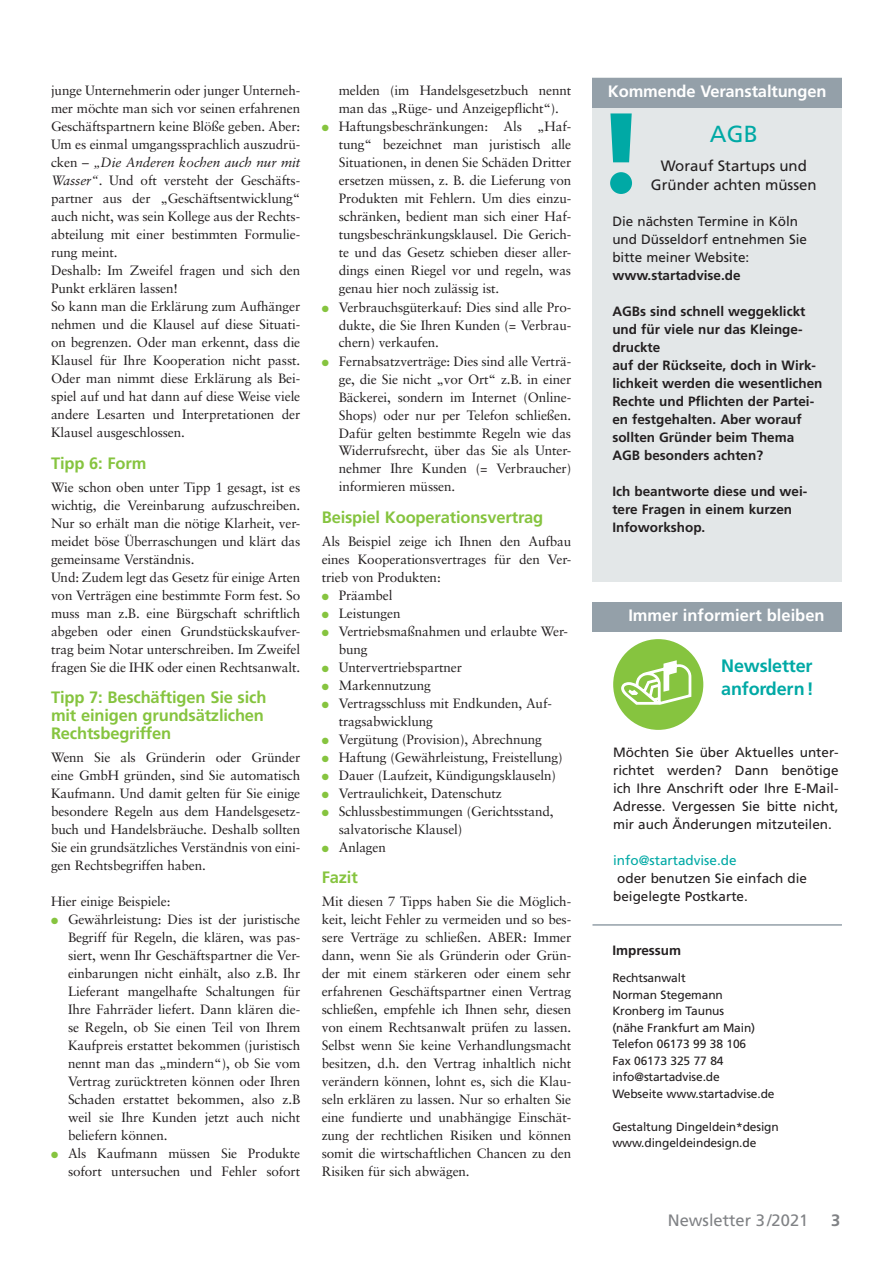
<style>
.page{position:relative;width:893px;height:1263px;background:#fff}
.page>*{position:absolute;margin:0;border:0;box-sizing:border-box;transform-origin:0 0}
.t1{font:800 112.95px "Fira Sans";color:#00a9a5}
.t2{font:23.25px "Frutiger";color:#00a9a5}
.t3{font:700 18px/22.5px "Frutiger";letter-spacing:-.01em;color:#00a9a5}
.t4{font:700 16.5px/18px "Frutiger";letter-spacing:-.01em;color:#86c43f}
.t5{font:700 16.5px "Frutiger";letter-spacing:-.01em;color:#fff}
.t6{font:16.5px "Frutiger";color:#808285}
.t7{font:700 16.5px "Frutiger";color:#808285}
.t8{font:15px/19.5px "Frutiger";color:#231f20;text-align:center}
.t9{font:13.5px/18px "Sabon";letter-spacing:-.01em;color:#231f20;text-align:justify}
.t10{font:700 13.5px/18px "Frutiger";color:#231f20}
.t11{font:13.5px/18px "Frutiger";color:#231f20}
.t12{font:13.5px "Frutiger";color:#00a9a5}
.t13{font:12px/16.5px "Frutiger";letter-spacing:-.01em;color:#231f20}
.s1{font-style:italic}
.s2{color:#86c43f}
</style>
<div class="page">
<div style="left:592px;top:602px;width:250px;height:29px;background:#94a0a9"></div>
<div style="left:592px;top:77px;width:250px;height:504px;background:#e3e7e8"></div>
<hr style="left:592px;top:924px;width:250px;height:2px;background:#94a0a9">
<div style="left:592px;top:78px;width:250px;height:30px;background:#94a0a9"></div>
<div style="left:613px;top:639px;width:90px;height:91px;background:#86c43f;border-radius:50%"></div>
<svg style="left:620px;top:659px;width:72px;height:46px"></svg>
<p class="t9" style="left:51px;top:82px;width:251px;text-align:left">junge Unternehmerin oder junger Unterneh&shy;mer möchte man sich vor seinen erfahrenen Geschäftspartnern keine Blöße geben. Aber:<br>Um es einmal umgangssprachlich auszudrü&shy;cken – <span class="s1">„Die Anderen kochen auch nur mit Wasser“</span>. Und oft versteht der Geschäfts&shy;partner aus der „Geschäftsentwicklung“ auch nicht, was sein Kollege aus der Rechts&shy;abteilung mit einer bestimmten Formulie&shy;rung meint.<br>Deshalb: Im Zweifel fragen und sich den Punkt erklären lassen!<br>So kann man die Erklärung zum Aufhänger nehmen und die Klausel auf diese Situati&shy;on begrenzen. Oder man erkennt, dass die Klausel für Ihre Kooperation nicht passt.<br>Oder man nimmt diese Erklärung als Bei&shy;spiel auf und hat dann auf diese Weise viele andere Lesarten und Interpretationen der Klausel ausgeschlossen.</p>
<p class="t4" style="left:51px;top:454px;width:97px">Tipp 6: Form</p>
<p class="t9" style="left:51px;top:478px;width:251px;text-align:left">Wie schon oben unter Tipp 1 gesagt, ist es wichtig, die Vereinbarung aufzuschreiben.<br>Nur so erhält man die nötige Klarheit, ver&shy;meidet böse Überraschungen und klärt das gemeinsame Verständnis.<br>Und: Zudem legt das Gesetz für einige Arten von Verträgen eine bestimmte Form fest. So muss man z.B. eine Bürgschaft schriftlich abgeben oder einen Grundstückskaufver&shy;trag beim Notar unterschreiben. Im Zweifel fragen Sie die IHK oder einen Rechtsanwalt.</p>
<p class="t4" style="left:51px;top:688px;width:217px">Tipp 7: Beschäftigen Sie sich mit einigen grundsätzlichen<br>Rechtsbegriffen</p>
<p class="t9" style="left:51px;top:748px;width:251px">Wenn Sie als Gründerin oder Gründer eine GmbH gründen, sind Sie automatisch Kaufmann. Und damit gelten für Sie einige besondere Regeln aus dem Handelsgesetz&shy;buch und Handelsbräuche. Deshalb sollten Sie ein grundsätzliches Verständnis von eini&shy;gen Rechtsbegriffen haben.</p>
<p class="t9" style="left:51px;top:892px;width:121px">Hier einige Beispiele:</p>
<p class="t9" style="left:68px;top:910px;width:234px;text-indent:-17px"><span class="s2">●</span> Gewährleistung: Dies ist der juristische Begriff für Regeln, die klären, was pas&shy;siert, wenn Ihr Geschäftspartner die Ver&shy;einbarungen nicht einhält, also z.B. Ihr Lieferant mangelhafte Schaltungen für Ihre Fahrräder liefert. Dann klären die&shy;se Regeln, ob Sie einen Teil von Ihrem Kaufpreis erstattet bekommen (juristisch nennt man das „mindern“), ob Sie vom Vertrag zurücktreten können oder Ihren Schaden erstattet bekommen, also z.B weil sie Ihre Kunden jetzt auch nicht beliefern können.</p>
<p class="t9" style="left:51px;top:1144px;width:251px;text-align:right"><span class="s2">●</span> Als Kaufmann müssen Sie Produkte sofort untersuchen und Fehler sofort</p>
<p class="t9" style="left:339px;top:82px;width:234px">melden (im Handelsgesetzbuch nennt man das „Rüge- und Anzeigepflicht“).</p>
<p class="t9" style="left:339px;top:118px;width:234px;text-indent:-17px"><span class="s2">●</span> Haftungsbeschränkungen: Als „Haf&shy;tung“ bezeichnet man juristisch alle Situationen, in denen Sie Schäden Dritter ersetzen müssen, z. B. die Lieferung von Produkten mit Fehlern. Um dies einzu&shy;schränken, bedient man sich einer Haf&shy;tungsbeschränkungsklausel. Die Gerich&shy;te und das Gesetz schieben dieser aller&shy;dings einen Riegel vor und regeln, was genau hier noch zulässig ist.</p>
<p class="t9" style="left:339px;top:298px;width:234px;text-indent:-17px"><span class="s2">●</span> Verbrauchsgüterkauf: Dies sind alle Pro&shy;dukte, die Sie Ihren Kunden (= Verbrau&shy;chern) verkaufen.</p>
<p class="t9" style="left:339px;top:352px;width:234px;text-indent:-17px"><span class="s2">●</span> Fernabsatzverträge: Dies sind alle Verträ&shy;ge, die Sie nicht „vor Ort“ z.B. in einer Bäckerei, sondern im Internet (Online-Shops) oder nur per Telefon schließen.<br>Dafür gelten bestimmte Regeln wie das Widerrufsrecht, über das Sie als Unter&shy;nehmer Ihre Kunden (= Verbraucher) informieren müssen.</p>
<p class="t4" style="left:322px;top:508px;width:223px">Beispiel Kooperationsvertrag</p>
<p class="t9" style="left:322px;top:532px;width:251px">Als Beispiel zeige ich Ihnen den Aufbau eines Kooperationsvertrages für den Ver&shy;trieb von Produkten:</p>
<p class="t9" style="left:322px;top:586px;width:72px"><span class="s2">●</span> Präambel</p>
<p class="t9" style="left:322px;top:604px;width:80px"><span class="s2">●</span> Leistungen</p>
<p class="t9" style="left:339px;top:622px;width:231px;text-indent:-17px"><span class="s2">●</span> Vertriebsmaßnahmen und erlaubte Wer&shy;bung</p>
<p class="t9" style="left:322px;top:658px;width:142px"><span class="s2">●</span> Untervertriebspartner</p>
<p class="t9" style="left:322px;top:676px;width:111px"><span class="s2">●</span> Markennutzung</p>
<p class="t9" style="left:339px;top:694px;width:215px;text-indent:-17px"><span class="s2">●</span> Vertragsschluss mit Endkunden, Auf&shy;tragsabwicklung</p>
<p class="t9" style="left:322px;top:730px;width:222px"><span class="s2">●</span> Vergütung (Provision), Abrechnung</p>
<p class="t9" style="left:322px;top:748px;width:242px"><span class="s2">●</span> Haftung (Gewährleistung, Freistellung)</p>
<p class="t9" style="left:322px;top:766px;width:236px"><span class="s2">●</span> Dauer (Laufzeit, Kündigungsklauseln)</p>
<p class="t9" style="left:322px;top:784px;width:182px"><span class="s2">●</span> Vertraulichkeit, Datenschutz</p>
<p class="t9" style="left:339px;top:802px;width:216px;text-indent:-17px"><span class="s2">●</span> Schlussbestimmungen (Gerichtsstand, salvatorische Klausel)</p>
<p class="t9" style="left:322px;top:838px;width:66px"><span class="s2">●</span> Anlagen</p>
<p class="t4" style="left:322px;top:868px;width:38px">Fazit</p>
<p class="t9" style="left:322px;top:892px;width:251px">Mit diesen 7 Tipps haben Sie die Möglich&shy;keit, leicht Fehler zu vermeiden und so bes&shy;sere Verträge zu schließen. ABER: Immer dann, wenn Sie als Gründerin oder Grün&shy;der mit einem stärkeren oder einem sehr erfahrenen Geschäftspartner einen Vertrag schließen, empfehle ich Ihnen sehr, diesen von einem Rechtsanwalt prüfen zu lassen.<br>Selbst wenn Sie keine Verhandlungsmacht besitzen, d.h. den Vertrag inhaltlich nicht verändern können, lohnt es, sich die Klau&shy;seln erklären zu lassen. Nur so erhalten Sie eine fundierte und unabhängige Einschät&shy;zung der rechtlichen Risiken und können somit die wirtschaftlichen Chancen zu den Risiken für sich abwägen.</p>
<p class="t5" style="left:608px;top:82px;width:220px">Kommende Veranstaltungen</p>
<h1 class="t1" style="left:607px;top:54px;width:29px">!</h1>
<h2 class="t2" style="left:710px;top:120px;width:50px">AGB</h2>
<p class="t8" style="left:651px;top:156px;width:167px">Worauf Startups und<br>Gründer achten müssen</p>
<p class="t11" style="left:612px;top:212px;width:196px">Die nächsten Termine in Köln und Düsseldorf entnehmen Sie bitte meiner Website:</p>
<p class="t10" style="left:612px;top:266px;width:130px">www.startadvise.de</p>
<p class="t10" style="left:612px;top:302px;width:212px">AGBs sind schnell weggeklickt und für viele nur das Kleinge&shy;druckte<br>auf der Rückseite, doch in Wirk&shy;lichkeit werden die wesentlichen<br>Rechte und Pflichten der Partei&shy;en festgehalten. Aber worauf sollten Gründer beim Thema<br>AGB besonders achten?</p>
<p class="t10" style="left:612px;top:482px;width:197px">Ich beantworte diese und wei&shy;tere Fragen in einem kurzen<br>Infoworkshop.</p>
<p class="t5" style="left:628px;top:606px;width:198px">Immer informiert bleiben</p>
<h3 class="t3" style="left:721px;top:655px;width:94px">Newsletter anfordern!</h3>
<p class="t11" style="left:613px;top:743px;width:227px;text-align:justify">Möchten Sie über Aktuelles unter&shy;richtet werden? Dann benötige ich Ihre Anschrift oder Ihre E-Mail-Adresse. Vergessen Sie bitte nicht, mir auch Änderungen mitzuteilen.</p>
<p class="t12" style="left:613px;top:852px;width:125px">info@startadvise.de</p>
<p class="t11" style="left:613px;top:869px;width:195px;text-indent:4px">oder benutzen Sie einfach die beigelegte Postkarte.</p>
<p class="t10" style="left:612px;top:941px;width:70px">Impressum</p>
<p class="t13" style="left:612px;top:970px;width:164px">Rechtsanwalt<br>Norman Stegemann<br>Kronberg im Taunus<br>(nähe Frankfurt am Main)<br>Telefon 06173 99 38 106<br>Fax 06173 325 77 84 info@startadvise.de<br>Webseite www.startadvise.de</p>
<p class="t13" style="left:612px;top:1118px;width:168px">Gestaltung Dingeldein*design www.dingeldeindesign.de</p>
<p class="t6" style="left:668px;top:1210px;width:142px">Newsletter 3/2021</p>
<p class="t7" style="left:831px;top:1210px;width:11px">3</p>
</div>
